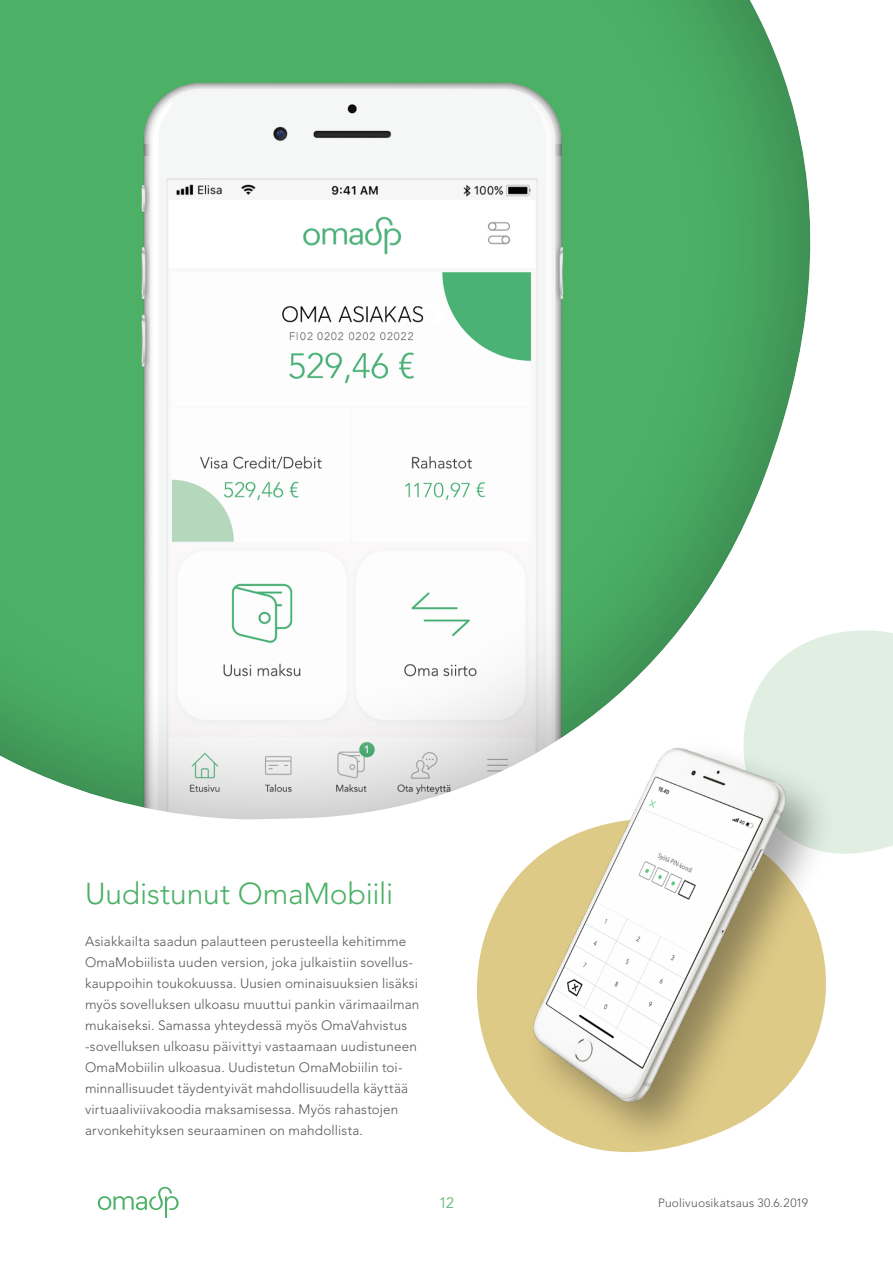
<style>
.page{position:relative;width:893px;height:1263px;background:#fff}
.page>*{position:absolute;margin:0;border:0;box-sizing:border-box;transform-origin:0 0}
.t1{font:300 30px "Avenir LT Std";letter-spacing:-.005em;color:#4bb166}
.t2{font:300 15px "Avenir LT Std";color:#4bb166}
.t3{font:300 13.5px/21px "Avenir LT Std";letter-spacing:.01em;color:#575756}
.t4{font:300 12px "Avenir LT Std";letter-spacing:.015em;color:#575756}
</style>
<div class="page">
<svg style="left:98px;top:1187px;width:81px;height:31px"></svg>
<svg style="left:477px;top:892px;width:29px;height:197px;fill:#deca87"></svg>
<div style="left:813px;top:630px;width:80px;height:224px;background:#e1efe2"></div>
<div style="left:523px;top:737px;width:315px;height:417px;background:#000;opacity:.35"></div>
<img style="left:506px;top:819px;width:306px;height:307px">
<div style="left:0;top:0;width:813px;height:819px;background:#000;opacity:.35"></div>
<h1 class="t1" style="left:85px;top:876px;width:310px">Uudistunut OmaMobiili</h1>
<p class="t3" style="left:85px;top:931px;width:336px">Asiakkailta saadun palautteen perusteella kehitimme OmaMobiilista uuden version, joka julkaistiin sovellus&shy;kauppoihin toukokuussa. Uusien ominaisuuksien lisäksi myös sovelluksen ulkoasu muuttui pankin värimaailman mukaiseksi. Samassa yhteydessä myös OmaVahvistus -sovelluksen ulkoasu päivittyi vastaamaan uudistuneen OmaMobiilin ulkoasua. Uudistetun OmaMobiilin toi&shy;minnallisuudet täydentyivät mahdollisuudella käyttää virtuaaliviivakoodia maksamisessa. Myös rahastojen arvonkehityksen seuraaminen on mahdollista.</p>
<p class="t2" style="left:439px;top:1194px;width:16px">12</p>
<p class="t4" style="left:658px;top:1196px;width:151px">Puolivuosikatsaus 30.6.2019</p>
</div>
